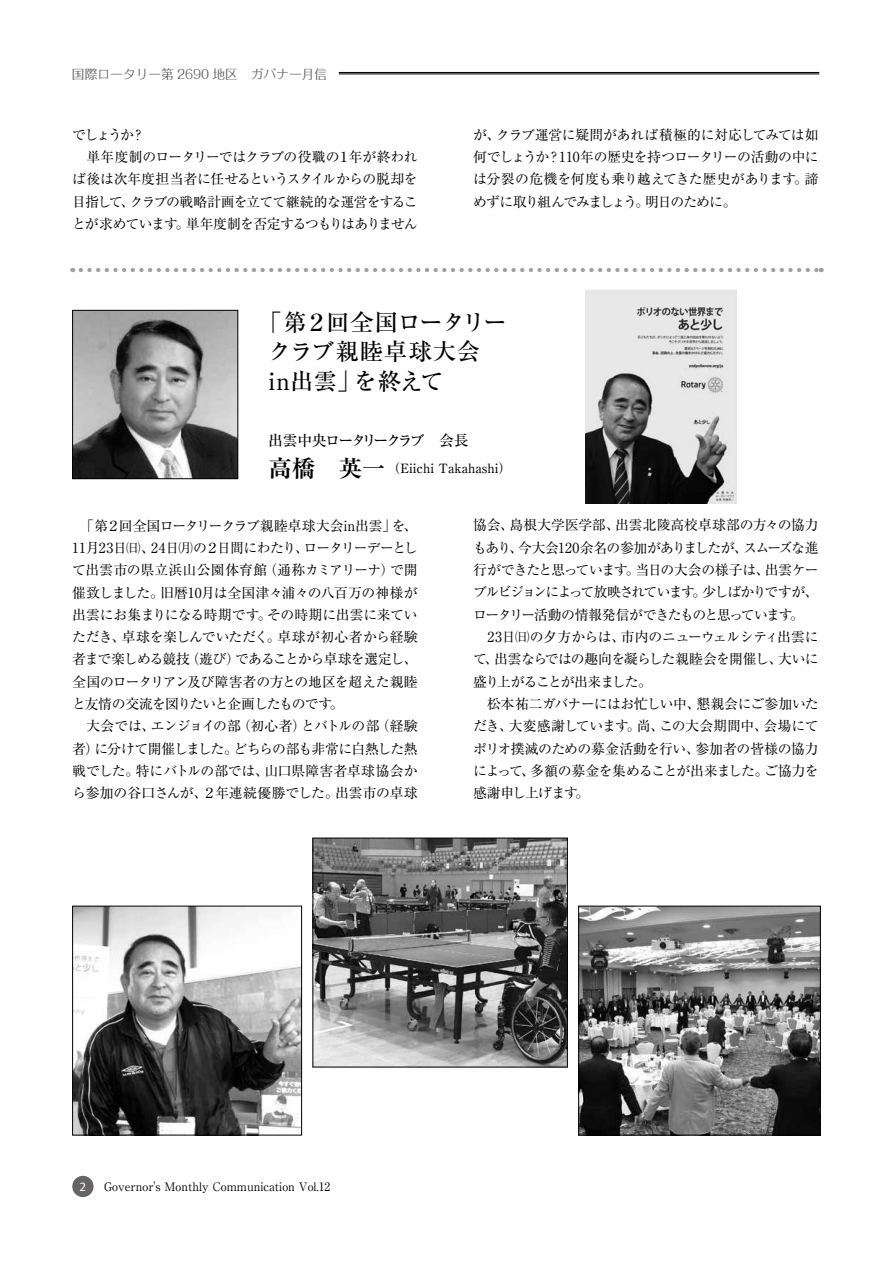
<style>
.page{position:relative;width:893px;height:1263px;background:#fff}
.page>*{position:absolute;margin:0;border:0;box-sizing:border-box;transform-origin:0 0}
.t1{font:500 23.4px/29.7px "Ryumin Pr 6";letter-spacing:.01em;color:#000}
.t2{font:500 14.85px "Ryumin Pr 6";letter-spacing:-.125em;color:#000}
.t3{font:13.8px/22.4px "Ryumin Pr 6";letter-spacing:-.04em;color:#000}
.t4{font:500 12.75px "Ryumin Pr 6";color:#000}
.t5{font:12.75px "Folk Pro";color:#666464}
.t6{font:12.75px "Myriad Pro";color:#fff}
.t7{font:11.7px "Ryumin Pr 6";color:#000}
.s1{font-weight:700;font-size:23.4px}
</style>
<div class="page">
<div style="left:72px;top:1176px;width:22px;height:21px;background:#666464;border-radius:50%"></div>
<hr style="left:339px;top:73px;width:480px;height:1px;background:#000">
<hr style="left:339px;top:72px;width:480px;height:1px;background:#000">
<img style="left:74px;top:312px;width:162px;height:165px">
<div style="left:72px;top:310px;width:166px;height:169px;border:1px solid #000"></div>
<svg style="left:81px;top:268px;width:741px;height:4px"></svg>
<img style="left:586px;top:290px;width:151px;height:213px">
<img style="left:74px;top:908px;width:226px;height:225px">
<div style="left:72px;top:906px;width:230px;height:229px;border:1px solid #000"></div>
<img style="left:315px;top:840px;width:251px;height:225px">
<div style="left:313px;top:838px;width:255px;height:229px;border:1px solid #000"></div>
<img style="left:580px;top:908px;width:239px;height:225px">
<div style="left:578px;top:906px;width:243px;height:229px;border:1px solid #000"></div>
<p class="t5" style="left:72px;top:63px;width:257px">国際ロータリー第 2690 地区　ガバナー月信</p>
<p class="t3" style="left:72px;top:123px;width:347px">でしょうか？<br>　単年度制のロータリーではクラブの役職の１年が終われば後は次年度担当者に任せるというスタイルからの脱却を目指して、クラブの戦略計画を立てて継続的な運営をすることが求めています。単年度制を否定するつもりはありません</p>
<p class="t3" style="left:473px;top:123px;width:347px;text-align:justify">が、クラブ運営に疑問があれば積極的に対応してみては如何でしょうか？110年の歴史を持つロータリーの活動の中には分裂の危機を何度も乗り越えてきた歴史があります。諦めずに取り組んでみましょう。明日のために。</p>
<h1 class="t1" style="left:269px;top:306px;width:240px;text-indent:-10px">「第２回全国ロータリークラブ親睦卓球大会in出雲」を終えて</h1>
<p class="t2" style="left:268px;top:429px;width:202px">出雲中央ロータリークラブ　会長</p>
<p class="t4" style="left:269px;top:458px;width:244px"><span class="s1">高橋　英一</span> （Eiichi Takahashi）</p>
<p class="t3" style="left:72px;top:513px;width:347px">　「第２回全国ロータリークラブ親睦卓球大会in出雲」を、<br>11月23日㈰、24日㈪の２日間にわたり、ロータリーデーとして出雲市の県立浜山公園体育館（通称カミアリーナ）で開催致しました。旧暦10月は全国津々浦々の八百万の神様が出雲にお集まりになる時期です。その時期に出雲に来ていただき、卓球を楽しんでいただく。卓球が初心者から経験者まで楽しめる競技（遊び）であることから卓球を選定し、全国のロータリアン及び障害者の方との地区を超えた親睦と友情の交流を図りたいと企画したものです。<br>　大会では、エンジョイの部（初心者）とバトルの部（経験者）に分けて開催しました。どちらの部も非常に白熱した熱戦でした。特にバトルの部では、山口県障害者卓球協会から参加の谷口さんが、２年連続優勝でした。出雲市の卓球</p>
<p class="t3" style="left:473px;top:513px;width:347px">協会、島根大学医学部、出雲北陵高校卓球部の方々の協力もあり、今大会120余名の参加がありましたが、スムーズな進行ができたと思っています。当日の大会の様子は、出雲ケーブルビジョンによって放映されています。少しばかりですが、ロータリー活動の情報発信ができたものと思っています。　23日㈰の夕方からは、市内のニューウェルシティ出雲にて、出雲ならではの趣向を凝らした親睦会を開催し、大いに盛り上がることが出来ました。<br>　松本祐二ガバナーにはお忙しい中、懇親会にご参加いただき、大変感謝しています。尚、この大会期間中、会場にてポリオ撲滅のための募金活動を行い、参加者の皆様の協力によって、多額の募金を集めることが出来ました。ご協力を感謝申し上げます。</p>
<p class="t6" style="left:80px;top:1178px;width:8px">2</p>
<p class="t7" style="left:104px;top:1178px;width:228px">Governor's Monthly Communication Vol.12</p>
</div>
